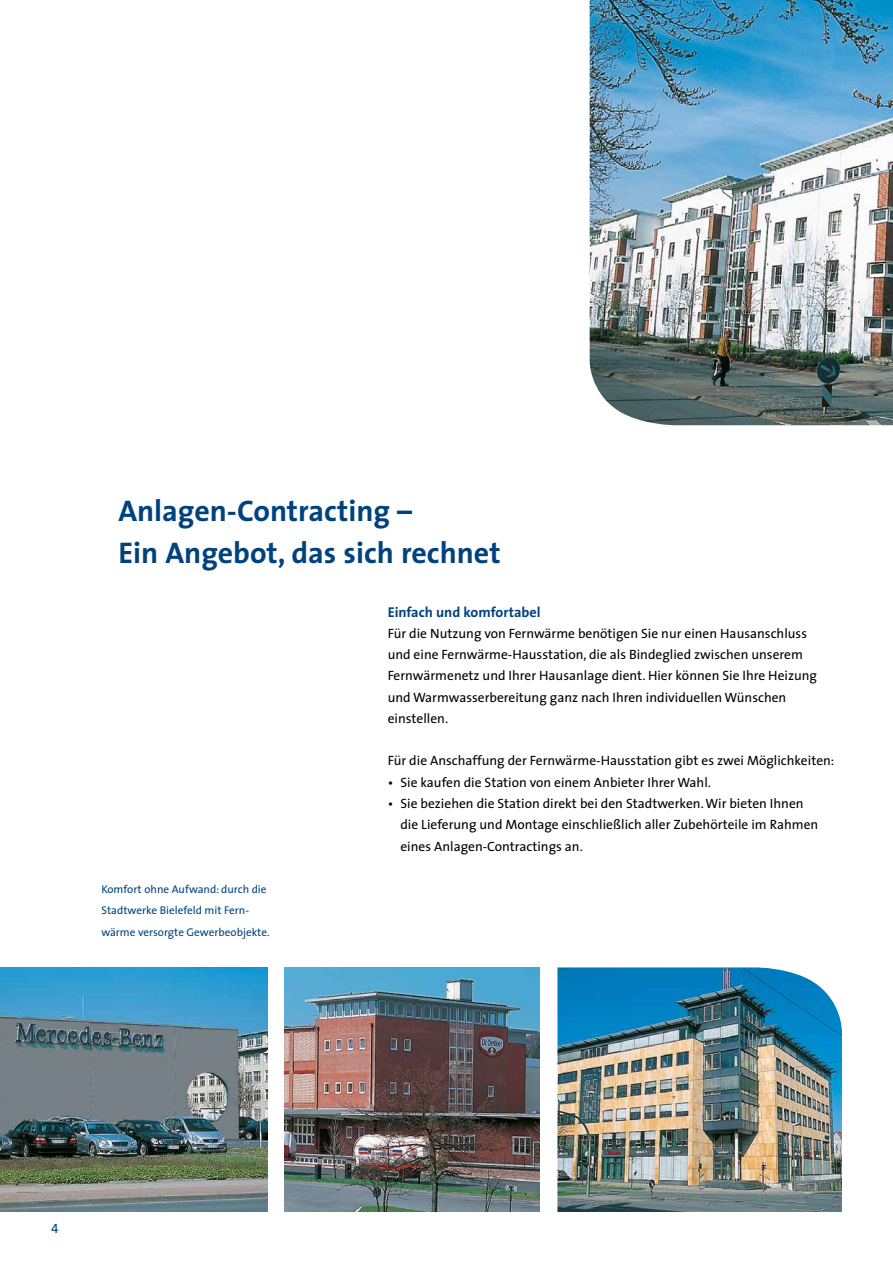
<style>
.page{position:relative;width:893px;height:1263px;background:#fff}
.page>*{position:absolute;margin:0;border:0;box-sizing:border-box;transform-origin:0 0}
.t1{font:700 30px/42.5px "The Sans";color:#00427d}
.t2{font:700 14.25px "The Sans";color:#00427d}
.t3{font:13.5px/21.3px "The Sans";color:#000}
.t4{font:13.5px "The Sans Expert";color:#00427d}
.t5{font:11.25px/21.3px "The Sans";color:#00427d}
</style>
<div class="page">
<img style="left:590px;top:0;width:303px;height:425px">
<img style="left:557px;top:967px;width:285px;height:245px">
<img style="left:285px;top:967px;width:254px;height:245px">
<img style="left:0;top:967px;width:268px;height:245px">
<h1 class="t1" style="left:118px;top:489px;width:384px">Anlagen-Contracting –<br>Ein Angebot, das sich rechnet</h1>
<p class="t5" style="left:101px;top:878px;width:170px">Komfort ohne Aufwand: durch die<br>Stadtwerke Bielefeld mit Fern&shy;wärme versorgte Gewerbeobjekte.</p>
<p class="t2" style="left:388px;top:600px;width:155px">Einfach und komfortabel</p>
<p class="t3" style="left:388px;top:622px;width:431px">Für die Nutzung von Fernwärme benötigen Sie nur einen Hausanschluss und eine Fernwärme-Hausstation, die als Bindeglied zwischen unserem Fernwärmenetz und Ihrer Hausanlage dient. Hier können Sie Ihre Heizung und Warmwasserbereitung ganz nach Ihren individuellen Wünschen einstellen.</p>
<p class="t3" style="left:388px;top:750px;width:448px">Für die Anschaffung der Fernwärme-Hausstation gibt es zwei Möglichkeiten:</p>
<p class="t3" style="left:388px;top:771px;width:325px">• Sie kaufen die Station von einem Anbieter Ihrer Wahl.</p>
<p class="t3" style="left:400px;top:792px;width:419px;text-indent:-13px">• Sie beziehen die Station direkt bei den Stadtwerken. Wir bieten Ihnen die Lieferung und Montage einschließlich aller Zubehörteile im Rahmen eines Anlagen-Contractings an.</p>
<p class="t4" style="left:51px;top:1217px;width:9px">4</p>
</div>
